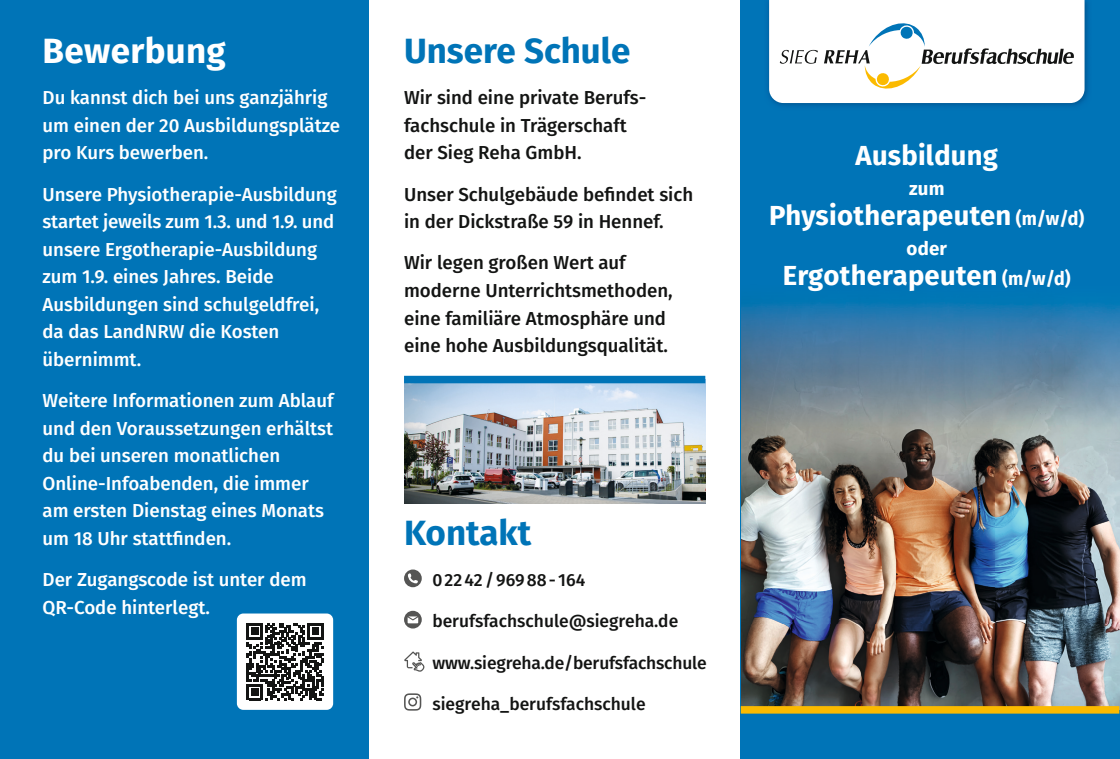
<style>
.page{position:relative;width:1120px;height:759px;background:#fff}
.page>*{position:absolute;margin:0;border:0;box-sizing:border-box;transform-origin:0 0}
.t1{font:700 35px "Fira Sans";color:#0074b7}
.t2{font:700 35px "Fira Sans";letter-spacing:.01em;color:#fff}
.t3{font:700 27.5px "Fira Sans";letter-spacing:.01em;color:#fff}
.t4{font:500 18.75px/27.5px "Fira Sans";color:#fff}
.t5{font:500 18.75px/27.5px "Fira Sans";color:#131413}
.t6{font:700 18.75px "Fira Sans";letter-spacing:.01em;color:#fff}
.t7{font:500 17.5px "Fira Sans";color:#131413}
.s1{font-size:18.75px}
</style>
<div class="page">
<div style="left:741px;top:0;width:379px;height:758px;background:#0074b7"></div>
<div style="left:0;top:0;width:369px;height:758px;background:#0074b7"></div>
<img style="left:768px;top:0;width:320px;height:106px">
<img style="left:741px;top:303px;width:379px;height:406px">
<svg style="left:404px;top:569px;width:18px;height:18px"></svg>
<svg style="left:404px;top:610px;width:18px;height:18px"></svg>
<svg style="left:404px;top:651px;width:20px;height:20px"></svg>
<svg style="left:404px;top:693px;width:17px;height:17px"></svg>
<img style="left:404px;top:383px;width:301px;height:120px">
<svg style="left:769px;top:0;width:315px;height:103px;background:#f1f1f0"></svg>
<svg style="left:741px;top:705px;width:378px;height:8px;background:#e6ad0d"></svg>
<div style="left:404px;top:375px;width:301px;height:8px;background:#0074b7"></div>
<div style="left:237px;top:613px;width:96px;height:96px;background:#fff;border-radius:6px"></div>
<svg style="left:246px;top:623px;width:77px;height:77px"></svg>
<h1 class="t2" style="left:43px;top:21px;width:185px">Bewerbung</h1>
<p class="t4" style="left:43px;top:83px;width:299px">Du kannst dich bei uns ganzjährig um einen der 20 Ausbildungsplätze pro Kurs bewerben.</p>
<p class="t4" style="left:43px;top:179px;width:296px">Unsere Physiotherapie-Ausbildung startet jeweils zum 1.3. und 1.9. und unsere Ergotherapie-Ausbildung zum 1.9. eines Jahres. Beide<br>Ausbildungen sind schulgeldfrei, da das LandNRW die Kosten übernimmt.</p>
<p class="t4" style="left:43px;top:386px;width:293px">Weitere Informationen zum Ablauf und den Voraussetzungen erhältst du bei unseren monatlichen<br>Online-Infoabenden, die immer am ersten Dienstag eines Monats um 18 Uhr stattfinden.</p>
<p class="t4" style="left:43px;top:564px;width:266px">Der Zugangscode ist unter dem<br>QR-Code hinterlegt.</p>
<h1 class="t1" style="left:404px;top:21px;width:228px">Unsere Schule</h1>
<p class="t5" style="left:404px;top:83px;width:244px">Wir sind eine private Berufs&shy;fachschule in Trägerschaft der Sieg Reha GmbH.</p>
<p class="t5" style="left:404px;top:179px;width:291px">Unser Schulgebäude befindet sich in der Dickstraße 59 in Hennef.</p>
<p class="t5" style="left:404px;top:248px;width:270px">Wir legen großen Wert auf moderne Unterrichtsmethoden, eine familiäre Atmosphäre und eine hohe Ausbildungsqualität.</p>
<h1 class="t1" style="left:404px;top:503px;width:129px">Kontakt</h1>
<p class="t7" style="left:432px;top:565px;width:154px">0 22 42 / 969 88 - 164</p>
<p class="t7" style="left:432px;top:607px;width:247px">berufsfachschule@siegreha.de</p>
<p class="t7" style="left:432px;top:648px;width:276px">www.siegreha.de/berufsfachschule</p>
<p class="t7" style="left:432px;top:689px;width:215px">siegreha_berufsfachschule</p>
<h2 class="t3" style="left:855px;top:132px;width:144px">Ausbildung</h2>
<p class="t6" style="left:909px;top:172px;width:37px">zum</p>
<h2 class="t3" style="left:769px;top:192px;width:317px">Physiotherapeuten <span class="s1">(m/w/d)</span></h2>
<p class="t6" style="left:906px;top:232px;width:42px">oder</p>
<h2 class="t3" style="left:783px;top:252px;width:289px">Ergotherapeuten <span class="s1">(m/w/d)</span></h2>
</div>
